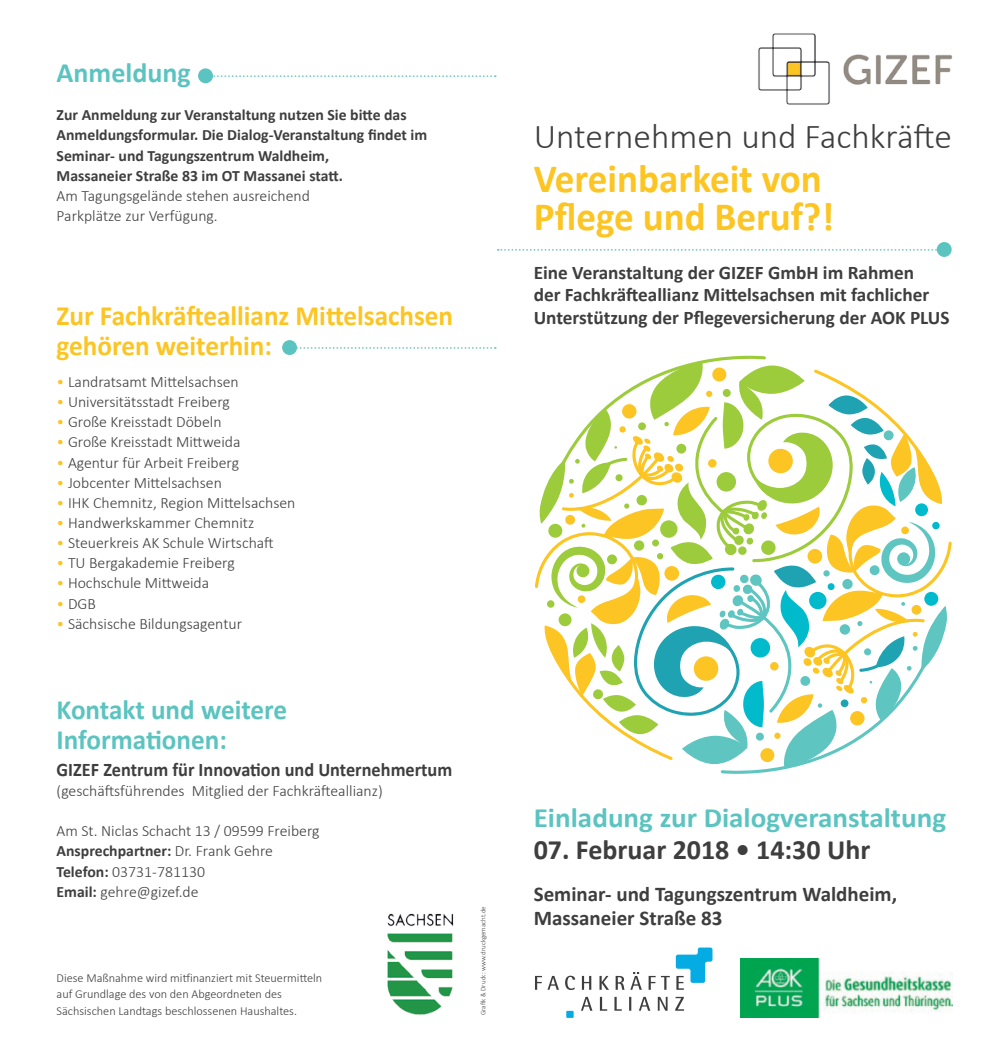
<style>
.page{position:relative;width:993px;height:1052px;background:#fff}
.page>*{position:absolute;margin:0;border:0;box-sizing:border-box;transform-origin:0 0}
.t1{font:700 40.25px/38.5px "Calibri";color:#fcc523}
.t2{font:300 35px "Calibri";color:#3e3e3f}
.t3{font:700 28px/29.8px "Calibri";color:#fcc523}
.t4{font:700 28px/29.8px "Calibri";color:#5cc4c0}
.t5{font:700 28px "Calibri";color:#5cc4c0;scale:1.04 1}
.t6{font:700 28px "Calibri";color:#3e3e3f}
.t7{font:700 21px/24.5px "Calibri";color:#3e3e3f}
.t8{font:700 19.25px/22.8px "Calibri";color:#3e3e3f}
.t9{font:700 19.25px "Calibri";color:#3e3e3f;scale:.95 1}
.t10{font:300 15.75px/20.1px "Calibri";color:#3e3e3f}
.t11{font:700 15.75px/20.1px "Calibri";color:#3e3e3f}
.t12{font:300 12.25px/16.6px "Calibri";color:#3e3e3f}
.t13{font:300 7px "Calibri";color:#3e3e3f}
.s1{color:#fcc523}
.s2{font-weight:700}
</style>
<div class="page">
<img style="left:758px;top:33px;width:194px;height:72px">
<svg style="left:581px;top:997px;width:102px;height:13px"></svg>
<svg style="left:535px;top:947px;width:177px;height:43px"></svg>
<div style="left:566px;top:1011px;width:7px;height:7px;background:#05ace4"></div>
<svg style="left:497px;top:249px;width:439px;height:2px"></svg>
<img style="left:740px;top:958px;width:212px;height:59px">
<div style="left:936px;top:242px;width:15px;height:15px;background:#5cc4c0;border-radius:50%"></div>
<svg style="left:213px;top:75px;width:282px;height:2px"></svg>
<div style="left:198px;top:68px;width:15px;height:15px;background:#5cc4c0;border-radius:50%"></div>
<svg style="left:297px;top:347px;width:198px;height:2px"></svg>
<div style="left:282px;top:340px;width:15px;height:15px;background:#5cc4c0;border-radius:50%"></div>
<img style="left:387px;top:913px;width:67px;height:102px">
<svg style="left:535px;top:356px;width:416px;height:418px"></svg>
<svg style="left:656px;top:553px;width:7px;height:6px"></svg>
<div style="left:633px;top:540px;width:11px;height:10px;background:#9ccb3b;border-radius:50%"></div>
<h3 class="t4" style="left:57px;top:60px;width:136px">Anmeldung</h3>
<p class="t11" style="left:57px;top:106px;width:372px">Zur Anmeldung zur Veranstaltung nutzen Sie bitte das Anmeldungsformular. Die Dialog-Veranstaltung findet im Seminar- und Tagungszentrum Waldheim,<br>Massaneier Straße 83 im OT Massanei statt.</p>
<p class="t10" style="left:57px;top:187px;width:255px">Am Tagungsgelände stehen ausreichend<br>Parkplätze zur Verfügung.</p>
<h3 class="t3" style="left:57px;top:303px;width:398px">Zur Fachkräfteallianz Mittelsachsen gehören weiterhin:</h3>
<p class="t10" style="left:57px;top:373px;width:184px"><span class="s1">•</span> Landratsamt Mittelsachsen</p>
<p class="t10" style="left:57px;top:393px;width:175px"><span class="s1">•</span> Universitätsstadt Freiberg</p>
<p class="t10" style="left:57px;top:413px;width:166px"><span class="s1">•</span> Große Kreisstadt Döbeln</p>
<p class="t10" style="left:57px;top:433px;width:185px"><span class="s1">•</span> Große Kreisstadt Mittweida</p>
<p class="t10" style="left:57px;top:453px;width:184px"><span class="s1">•</span> Agentur für Arbeit Freiberg</p>
<p class="t10" style="left:57px;top:474px;width:167px"><span class="s1">•</span> Jobcenter Mittelsachsen</p>
<p class="t10" style="left:57px;top:494px;width:240px"><span class="s1">•</span> IHK Chemnitz, Region Mittelsachsen</p>
<p class="t10" style="left:57px;top:514px;width:199px"><span class="s1">•</span> Handwerkskammer Chemnitz</p>
<p class="t10" style="left:57px;top:534px;width:218px"><span class="s1">•</span> Steuerkreis AK Schule Wirtschaft</p>
<p class="t10" style="left:57px;top:554px;width:180px"><span class="s1">•</span> TU Bergakademie Freiberg</p>
<p class="t10" style="left:57px;top:574px;width:154px"><span class="s1">•</span> Hochschule Mittweida</p>
<p class="t10" style="left:57px;top:594px;width:41px"><span class="s1">•</span> DGB</p>
<p class="t10" style="left:57px;top:615px;width:187px"><span class="s1">•</span> Sächsische Bildungsagentur</p>
<h3 class="t4" style="left:57px;top:697px;width:232px">Kontakt und weitere<br>Informationen:</h3>
<p class="t9" style="left:57px;top:761px;width:418px">GIZEF Zentrum für Innovation und Unternehmertum</p>
<p class="t10" style="left:57px;top:782px;width:327px">(geschäftsführendes Mitglied der Fachkräfteallianz)</p>
<p class="t10" style="left:57px;top:822px;width:264px">Am St. Niclas Schacht 13 / 09599 Freiberg<br><span class="s2">Ansprechpartner:</span> Dr. Frank Gehre<br><span class="s2">Telefon:</span> 03731-781130<br><span class="s2">Email:</span> gehre@gizef.de</p>
<p class="t12" style="left:57px;top:970px;width:267px">Diese Maßnahme wird mitfinanziert mit Steuermitteln auf Grundlage des von den Abgeordneten des<br>Sächsischen Landtags beschlossenen Haushaltes.</p>
<p class="t13" style="left:480px;top:1015px;width:111px;rotate:-90deg">Grafik &amp; Druck: www.druckgemacht.de</p>
<h2 class="t2" style="left:533px;top:122px;width:419px">Unternehmen und Fachkräfte</h2>
<h1 class="t1" style="left:533px;top:162px;width:302px">Vereinbarkeit von<br>Pflege und Beruf?!</h1>
<p class="t8" style="left:533px;top:262px;width:417px">Eine Veranstaltung der GIZEF GmbH im Rahmen<br>der Fachkräfteallianz Mittelsachsen mit fachlicher<br>Unterstützung der Pflegeversicherung der AOK PLUS</p>
<h3 class="t5" style="left:533px;top:806px;width:398px">Einladung zur Dialogveranstaltung</h3>
<h3 class="t6" style="left:533px;top:837px;width:338px">07. Februar 2018 • 14:30 Uhr</h3>
<h3 class="t7" style="left:533px;top:883px;width:365px">Seminar- und Tagungszentrum Waldheim,<br>Massaneier Straße 83</h3>
</div>
